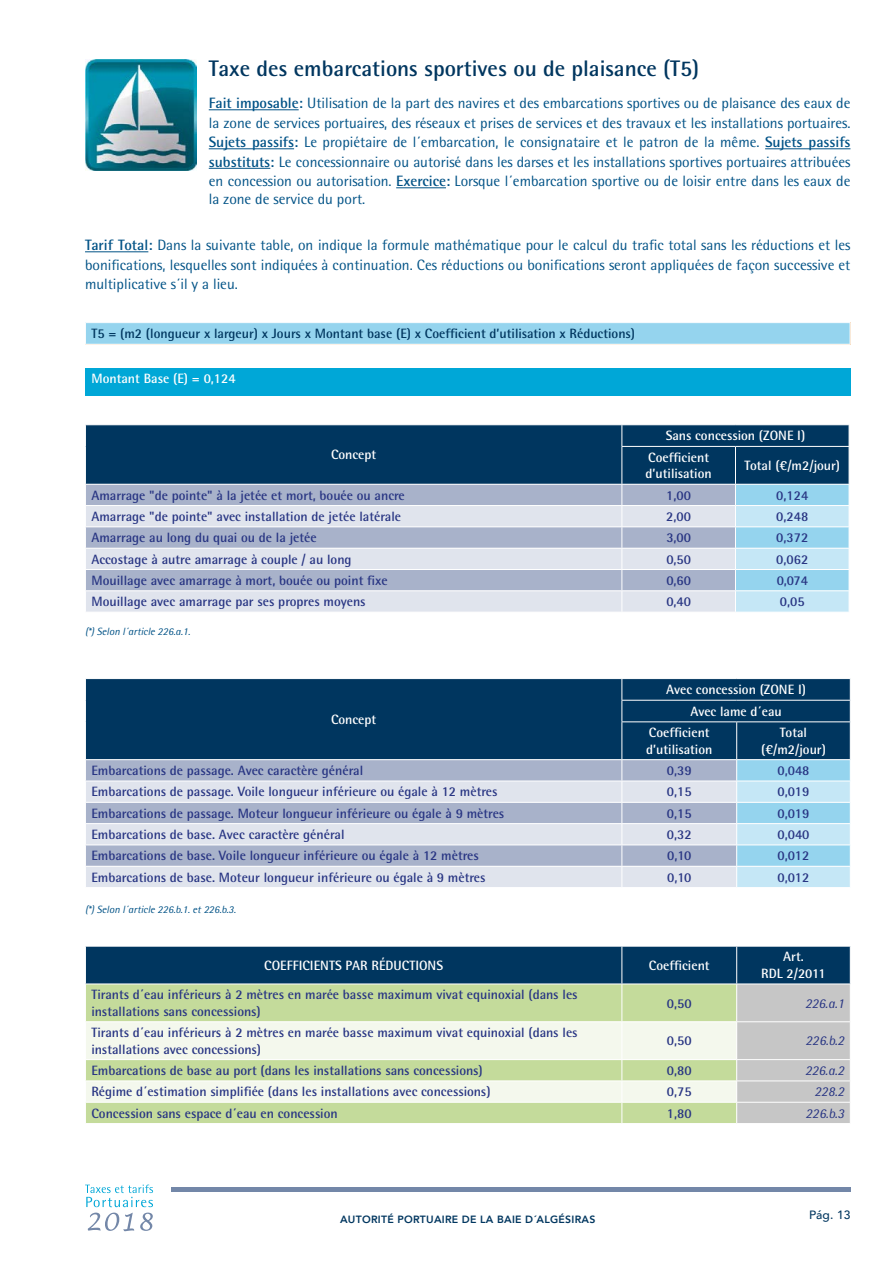
<style>
.page{position:relative;width:893px;height:1263px;background:#fff}
.page>*{position:absolute;margin:0;border:0;box-sizing:border-box;transform-origin:0 0}
.t1{font:700 22.5px "Rotis Semi Sans Std";color:#00365f}
.t2{font:15px/19.5px "Rotis Semi Sans Std";color:#005286;text-align:justify}
.t3{font:700 13.5px/16.5px "Rotis Semi Sans Std";color:#283583}
.t4{font:700 13.5px/16.5px "Rotis Semi Sans Std";color:#fff;text-align:center}
.t5{font:700 13.5px "Rotis Semi Sans Std";color:#00365f}
.t6{font:italic 13.5px "Rotis Semi Sans Std";color:#283583}
.t7{font:500 12px "Avenir";color:#00365f}
.t8{font:italic 10.5px "Rotis Semi Sans Std";color:#005286}
.t9{font:800 10.5px "Avenir";letter-spacing:.025em;color:#00365f}
.s1{font-weight:700}
</style>
<div class="page">
<hr style="left:171px;top:1187px;width:679px;height:4px;background:#7387a8">
<svg style="left:85px;top:1184px;width:68px;height:47px"></svg>
<hr style="left:209px;top:109px;width:90px;height:1px;background:#005286">
<hr style="left:209px;top:148px;width:85px;height:1px;background:#005286">
<hr style="left:765px;top:148px;width:85px;height:1px;background:#005286">
<hr style="left:209px;top:168px;width:61px;height:1px;background:#005286">
<hr style="left:396px;top:187px;width:50px;height:1px;background:#005286">
<hr style="left:85px;top:251px;width:63px;height:1px;background:#005286">
<img style="left:85px;top:60px;width:111px;height:111px">
<div style="left:85px;top:368px;width:765px;height:27px;background:#00a7d7"></div>
<div style="left:85px;top:323px;width:765px;height:21px;background:#95d4ee"></div>
<svg style="left:85px;top:323px;width:1px;height:21px"></svg>
<svg style="left:850px;top:323px;width:1px;height:21px"></svg>
<div style="left:86px;top:679px;width:764px;height:80px;background:#00365f"></div>
<svg style="left:86px;top:760px;width:650px;height:21px;background:#aab4cb"></svg>
<svg style="left:86px;top:782px;width:650px;height:105px;background:#c9d0df"></svg>
<hr style="left:85px;top:802px;width:537px;height:1px;background:#fff">
<hr style="left:622px;top:802px;width:115px;height:1px;background:#fff">
<hr style="left:85px;top:823px;width:537px;height:1px;background:#fff">
<hr style="left:622px;top:823px;width:115px;height:1px;background:#fff">
<hr style="left:85px;top:844px;width:537px;height:1px;background:#fff">
<hr style="left:622px;top:844px;width:115px;height:1px;background:#fff">
<hr style="left:85px;top:866px;width:537px;height:1px;background:#fff">
<hr style="left:622px;top:866px;width:115px;height:1px;background:#fff">
<svg style="left:621px;top:760px;width:1px;height:127px"></svg>
<svg style="left:736px;top:760px;width:115px;height:127px;background:#b1dff2"></svg>
<hr style="left:621px;top:722px;width:1px;height:37px;background:#fff">
<hr style="left:736px;top:722px;width:1px;height:37px;background:#fff">
<svg style="left:85px;top:679px;width:1px;height:43px"></svg>
<hr style="left:621px;top:721px;width:116px;height:1px;background:#fff">
<hr style="left:737px;top:721px;width:114px;height:1px;background:#fff">
<svg style="left:621px;top:679px;width:1px;height:42px"></svg>
<hr style="left:621px;top:700px;width:116px;height:1px;background:#fff">
<hr style="left:737px;top:700px;width:114px;height:1px;background:#fff">
<svg style="left:850px;top:679px;width:1px;height:42px"></svg>
<svg style="left:85px;top:425px;width:765px;height:187px;background:#88a1b8"></svg>
<svg style="left:85px;top:946px;width:766px;height:177px;background:#abbfad"></svg>
<h1 class="t1" style="left:209px;top:55px;width:492px">Taxe des embarcations sportives ou de plaisance (T5)</h1>
<p class="t2" style="left:209px;top:93px;width:643px"><span class="s1">Fait imposable:</span> Utilisation de la part des navires et des embarcations sportives ou de plaisance des eaux de la zone de services portuaires, des réseaux et prises de services et des travaux et les installations portuaires.<br><span class="s1">Sujets passifs:</span> Le propiétaire de l´embarcation, le consignataire et le patron de la même. <span class="s1">Sujets passifs substituts:</span> Le concessionnaire ou autorisé dans les darses et les installations sportives portuaires attribuées en concession ou autorisation. <span class="s1">Exercice:</span> Lorsque l´embarcation sportive ou de loisir entre dans les eaux de</p>
<p class="t2" style="left:209px;top:189px;width:158px">la zone de service du port.</p>
<p class="t2" style="left:85px;top:235px;width:767px"><span class="s1">Tarif Total:</span> Dans la suivante table, on indique la formule mathématique pour le calcul du trafic total sans les réductions et les bonifications, lesquelles sont indiquées à continuation. Ces réductions ou bonifications seront appliquées de façon successive et multiplicative s´il y a lieu.</p>
<p class="t5" style="left:91px;top:325px;width:545px">T5 = (m2 (longueur x largeur) x Jours x Montant base (E) x Coefficient d’utilisation x Réductions)</p>
<p class="t4" style="left:91px;top:370px;width:146px">Montant Base (E) = 0,124</p>
<p class="t4" style="left:331px;top:446px;width:47px">Concept</p>
<p class="t4" style="left:648px;top:425px;width:158px;line-height:21.5px;text-align:left;text-indent:17px">Sans concession (ZONE I)<br>Coefficient</p>
<p class="t4" style="left:645px;top:465px;width:68px">d’utilisation</p>
<p class="t4" style="left:744px;top:457px;width:97px">Total (€/m2/jour)</p>
<p class="t3" style="left:91px;top:486px;width:315px">Amarrage "de pointe" à la jetée et mort, bouée ou ancre</p>
<p class="t3" style="left:666px;top:486px;width:26px">1,00</p>
<p class="t3" style="left:776px;top:486px;width:33px">0,124</p>
<p class="t3" style="left:91px;top:508px;width:311px">Amarrage "de pointe" avec installation de jetée latérale</p>
<p class="t3" style="left:666px;top:508px;width:26px">2,00</p>
<p class="t3" style="left:776px;top:508px;width:33px">0,248</p>
<p class="t3" style="left:91px;top:529px;width:227px">Amarrage au long du quai ou de la jetée</p>
<p class="t3" style="left:666px;top:529px;width:26px">3,00</p>
<p class="t3" style="left:776px;top:529px;width:33px">0,372</p>
<p class="t3" style="left:91px;top:550px;width:262px">Accostage à autre amarrage à couple / au long</p>
<p class="t3" style="left:666px;top:550px;width:26px">0,50</p>
<p class="t3" style="left:776px;top:550px;width:33px">0,062</p>
<p class="t3" style="left:91px;top:572px;width:298px">Mouillage avec amarrage à mort, bouée ou point fixe</p>
<p class="t3" style="left:666px;top:572px;width:26px">0,60</p>
<p class="t3" style="left:777px;top:572px;width:33px">0,074</p>
<p class="t3" style="left:91px;top:593px;width:276px">Mouillage avec amarrage par ses propres moyens</p>
<p class="t3" style="left:666px;top:593px;width:26px">0,40</p>
<p class="t3" style="left:780px;top:593px;width:26px">0,05</p>
<p class="t8" style="left:85px;top:625px;width:107px">(*) Selon l´article 226.a.1.</p>
<p class="t4" style="left:331px;top:711px;width:47px">Concept</p>
<p class="t4" style="left:666px;top:681px;width:141px">Avec concession (ZONE I)</p>
<p class="t4" style="left:690px;top:703px;width:93px">Avec lame d´eau</p>
<p class="t4" style="left:649px;top:724px;width:62px">Coefficient</p>
<p class="t4" style="left:646px;top:741px;width:68px">d’utilisation</p>
<p class="t4" style="left:761px;top:724px;width:66px">Total (€/m2/jour)</p>
<p class="t3" style="left:91px;top:762px;width:273px">Embarcations de passage. Avec caractère général</p>
<p class="t3" style="left:667px;top:762px;width:26px">0,39</p>
<p class="t3" style="left:777px;top:762px;width:33px">0,048</p>
<p class="t3" style="left:91px;top:783px;width:408px">Embarcations de passage. Voile longueur inférieure ou égale à 12 mètres</p>
<p class="t3" style="left:667px;top:783px;width:26px">0,15</p>
<p class="t3" style="left:778px;top:783px;width:33px">0,019</p>
<p class="t3" style="left:91px;top:804px;width:414px">Embarcations de passage. Moteur longueur inférieure ou égale à 9 mètres</p>
<p class="t3" style="left:667px;top:804px;width:26px">0,15</p>
<p class="t3" style="left:778px;top:804px;width:33px">0,019</p>
<p class="t3" style="left:91px;top:826px;width:255px">Embarcations de base. Avec caractère général</p>
<p class="t3" style="left:667px;top:826px;width:26px">0,32</p>
<p class="t3" style="left:777px;top:826px;width:33px">0,040</p>
<p class="t3" style="left:91px;top:847px;width:389px">Embarcations de base. Voile longueur inférieure ou égale à 12 mètres</p>
<p class="t3" style="left:667px;top:847px;width:26px">0,10</p>
<p class="t3" style="left:778px;top:847px;width:33px">0,012</p>
<p class="t3" style="left:91px;top:868px;width:396px">Embarcations de base. Moteur longueur inférieure ou égale à 9 mètres</p>
<p class="t3" style="left:667px;top:868px;width:26px">0,10</p>
<p class="t3" style="left:778px;top:868px;width:33px">0,012</p>
<p class="t8" style="left:85px;top:903px;width:152px">(*) Selon l´article 226.b.1. et 226.b.3.</p>
<p class="t4" style="left:264px;top:957px;width:180px">COEFFICIENTS PAR RÉDUCTIONS</p>
<p class="t4" style="left:649px;top:957px;width:62px">Coefficient</p>
<p class="t4" style="left:761px;top:948px;width:66px">Art.<br>RDL 2/2011</p>
<p class="t3" style="left:91px;top:986px;width:488px">Tirants d´eau inférieurs à 2 mètres en marée basse maximum vivat equinoxial (dans les installations sans concessions)</p>
<p class="t3" style="left:667px;top:994px;width:26px">0,50</p>
<p class="t6" style="left:805px;top:995px;width:41px">226.a.1</p>
<p class="t3" style="left:91px;top:1024px;width:488px">Tirants d´eau inférieurs à 2 mètres en marée basse maximum vivat equinoxial (dans les installations avec concessions)</p>
<p class="t3" style="left:667px;top:1032px;width:26px">0,50</p>
<p class="t6" style="left:805px;top:1032px;width:40px">226.b.2</p>
<p class="t3" style="left:91px;top:1062px;width:393px">Embarcations de base au port (dans les installations sans concessions)</p>
<p class="t3" style="left:667px;top:1062px;width:26px">0,80</p>
<p class="t6" style="left:805px;top:1062px;width:41px">226.a.2</p>
<p class="t3" style="left:91px;top:1083px;width:401px">Régime d´estimation simplifiée (dans les installations avec concessions)</p>
<p class="t3" style="left:667px;top:1083px;width:26px">0,75</p>
<p class="t6" style="left:814px;top:1083px;width:31px">228.2</p>
<p class="t3" style="left:91px;top:1104px;width:248px">Concession sans espace d´eau en concession</p>
<p class="t3" style="left:667px;top:1104px;width:26px">1,80</p>
<p class="t6" style="left:805px;top:1105px;width:40px">226.b.3</p>
<p class="t9" style="left:340px;top:1211px;width:257px">AUTORITÉ PORTUAIRE DE LA BAIE D´ALGÉSIRAS</p>
<p class="t7" style="left:809px;top:1204px;width:43px">Pág. 13</p>
</div>
